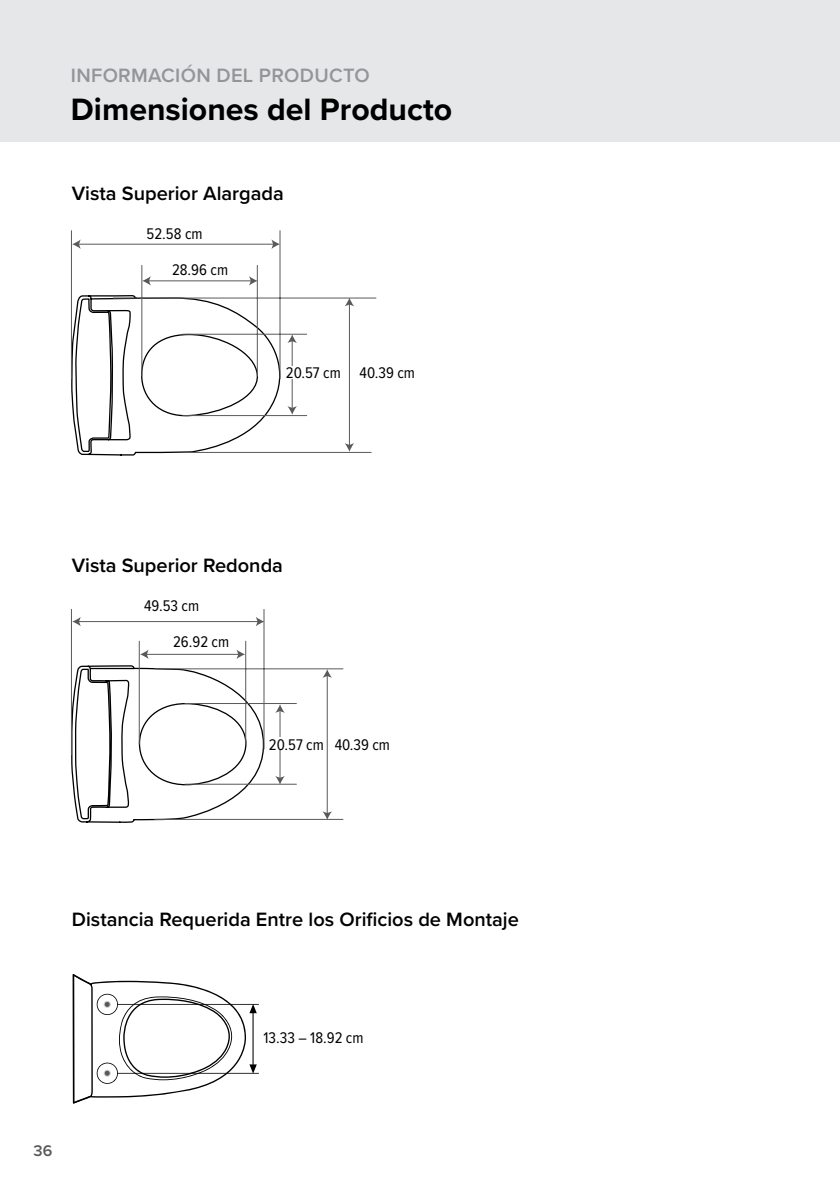
<style>
.page{position:relative;width:840px;height:1191px;background:#fff}
.page>*{position:absolute;margin:0;border:0;box-sizing:border-box;transform-origin:0 0}
.t1{font:700 32px "Proxima Nova";color:#000}
.t2{font:600 20px "Proxima Nova";color:#000}
.t3{font:600 20px "Proxima Nova";letter-spacing:.015em;color:#939598}
.t4{font:16px "Proxima Nova Cond";color:#000}
.t5{font:600 16px "Proxima Nova";color:#58595b}
</style>
<div class="page">
<div style="left:0;top:0;width:839px;height:142px;background:#e6e7e8"></div>
<svg style="left:73px;top:974px;width:186px;height:129px"></svg>
<hr style="left:148px;top:280px;width:103px;height:1px;background:#58595b">
<svg style="left:142px;top:276px;width:9px;height:10px"></svg>
<svg style="left:249px;top:276px;width:8px;height:10px"></svg>
<hr style="left:78px;top:244px;width:196px;height:1px;background:#58595b">
<svg style="left:72px;top:239px;width:9px;height:10px"></svg>
<svg style="left:271px;top:239px;width:8px;height:10px"></svg>
<svg style="left:71px;top:294px;width:226px;height:162px"></svg>
<hr style="left:349px;top:304px;width:1px;height:142px;background:#58595b">
<svg style="left:344px;top:443px;width:10px;height:9px"></svg>
<svg style="left:344px;top:298px;width:10px;height:8px"></svg>
<hr style="left:182px;top:415px;width:124px;height:1px;background:#58595b">
<hr style="left:182px;top:334px;width:124px;height:1px;background:#58595b">
<hr style="left:184px;top:452px;width:187px;height:1px;background:#58595b">
<hr style="left:113px;top:297px;width:263px;height:1px;background:#58595b">
<hr style="left:141px;top:265px;width:1px;height:111px;background:#58595b">
<hr style="left:257px;top:265px;width:1px;height:111px;background:#58595b">
<hr style="left:71px;top:231px;width:1px;height:148px;background:#58595b">
<hr style="left:279px;top:231px;width:1px;height:148px;background:#58595b">
<hr style="left:78px;top:621px;width:180px;height:1px;background:#58595b">
<svg style="left:72px;top:617px;width:9px;height:9px"></svg>
<svg style="left:256px;top:617px;width:7px;height:9px"></svg>
<hr style="left:279px;top:710px;width:1px;height:68px;background:#58595b">
<svg style="left:275px;top:776px;width:9px;height:7px"></svg>
<svg style="left:275px;top:704px;width:9px;height:9px"></svg>
<hr style="left:326px;top:675px;width:1px;height:139px;background:#58595b">
<svg style="left:322px;top:811px;width:10px;height:8px"></svg>
<svg style="left:322px;top:669px;width:10px;height:9px"></svg>
<svg style="left:71px;top:649px;width:193px;height:174px"></svg>
<hr style="left:71px;top:609px;width:1px;height:146px;background:#58595b">
<hr style="left:263px;top:609px;width:1px;height:140px;background:#58595b">
<hr style="left:139px;top:641px;width:1px;height:103px;background:#58595b">
<hr style="left:245px;top:641px;width:1px;height:103px;background:#58595b">
<hr style="left:185px;top:703px;width:111px;height:1px;background:#58595b">
<hr style="left:185px;top:783px;width:111px;height:1px;background:#58595b">
<hr style="left:155px;top:668px;width:188px;height:1px;background:#58595b">
<hr style="left:155px;top:819px;width:188px;height:1px;background:#58595b">
<div style="left:286px;top:366px;width:56px;height:12px;background:#fff"></div>
<div style="left:269px;top:737px;width:56px;height:13px;background:#fff"></div>
<p class="t3" style="left:71px;top:60px;width:300px">INFORMACIÓN DEL PRODUCTO</p>
<h1 class="t1" style="left:71px;top:86px;width:382px">Dimensiones del Producto</h1>
<p class="t2" style="left:72px;top:178px;width:213px">Vista Superior Alargada</p>
<p class="t4" style="left:146px;top:222px;width:57px">52.58 cm</p>
<p class="t4" style="left:172px;top:258px;width:57px">28.96 cm</p>
<p class="t4" style="left:286px;top:361px;width:56px">20.57 cm</p>
<p class="t4" style="left:359px;top:361px;width:57px">40.39 cm</p>
<p class="t2" style="left:72px;top:550px;width:213px">Vista Superior Redonda</p>
<p class="t4" style="left:144px;top:594px;width:56px">49.53 cm</p>
<p class="t4" style="left:173px;top:630px;width:58px">26.92 cm</p>
<p class="t4" style="left:269px;top:733px;width:56px">20.57 cm</p>
<p class="t4" style="left:334px;top:732px;width:57px">40.39 cm</p>
<p class="t2" style="left:72px;top:904px;width:448px">Distancia Requerida Entre los Orificios de Montaje</p>
<p class="t5" style="left:34px;top:1139px;width:20px">36</p>
<p class="t4" style="left:263px;top:1025px;width:101px">13.33 – 18.92 cm</p>
</div>
